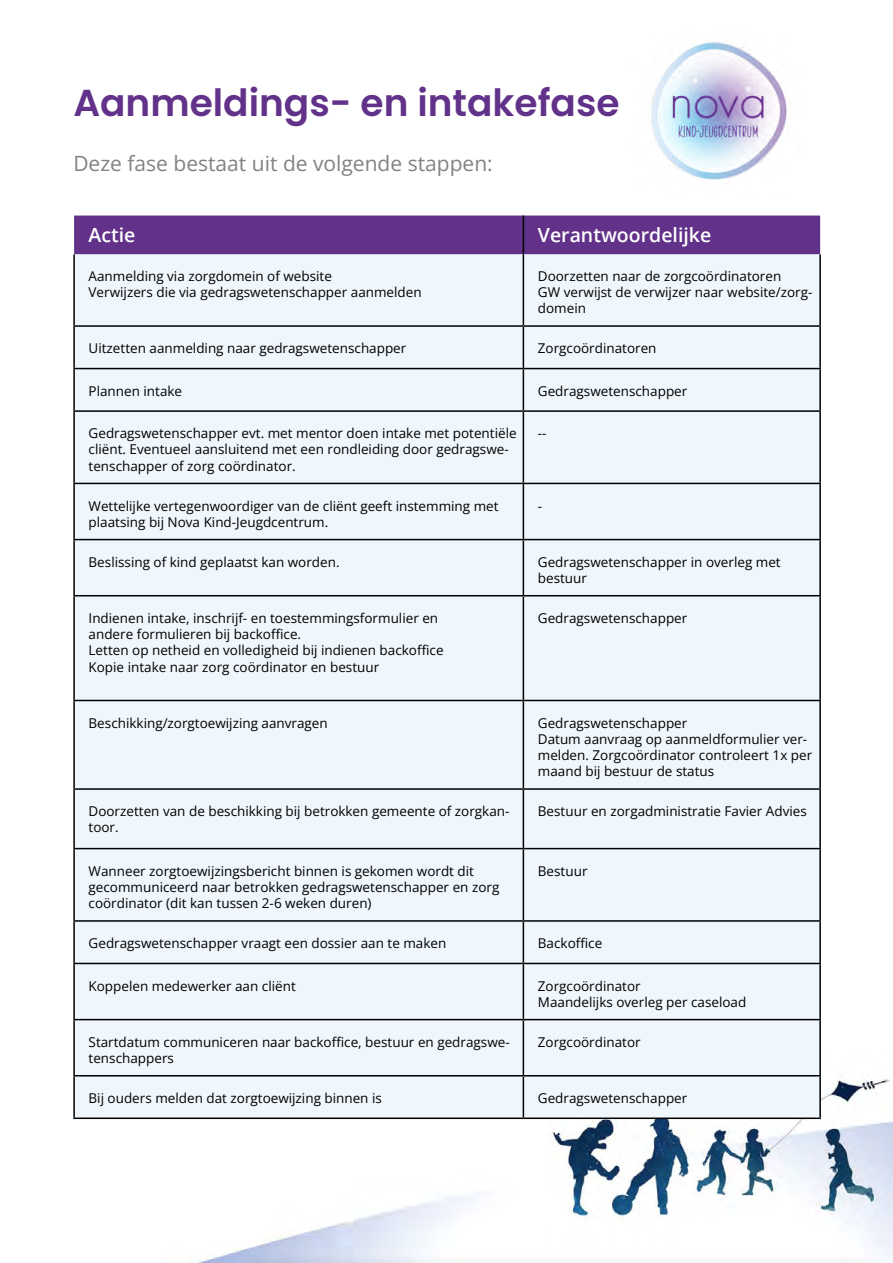
<style>
.page{position:relative;width:893px;height:1263px;background:#fff}
.page>*{position:absolute;margin:0;border:0;box-sizing:border-box;transform-origin:0 0}
.t1{font:600 37.5px "Poppins";color:#62328a}
.t2{font:21px "Open Sans";color:#828282}
.t3{font:600 19.5px "Open Sans";color:#fff}
.t4{font:13.5px/16.2px "Open Sans";color:#000}
</style>
<div class="page">
<img style="left:162px;top:1079px;width:731px;height:184px">
<div style="left:74px;top:216px;width:746px;height:38px;background:#62328a"></div>
<div style="left:75px;top:254px;width:744px;height:863px;background:#eff6fc"></div>
<hr style="left:523px;top:216px;width:1px;height:38px;background:#000">
<hr style="left:73px;top:254px;width:2px;height:71px;background:#000">
<hr style="left:523px;top:254px;width:1px;height:71px;background:#000">
<hr style="left:819px;top:254px;width:2px;height:71px;background:#000">
<hr style="left:73px;top:325px;width:450px;height:2px;background:#000">
<hr style="left:73px;top:327px;width:2px;height:41px;background:#000">
<hr style="left:523px;top:325px;width:298px;height:2px;background:#000">
<hr style="left:523px;top:327px;width:1px;height:41px;background:#000">
<hr style="left:819px;top:327px;width:2px;height:41px;background:#000">
<hr style="left:73px;top:368px;width:450px;height:1px;background:#000">
<hr style="left:73px;top:369px;width:2px;height:41px;background:#000">
<hr style="left:523px;top:368px;width:298px;height:1px;background:#000">
<hr style="left:523px;top:369px;width:1px;height:41px;background:#000">
<hr style="left:819px;top:369px;width:2px;height:41px;background:#000">
<hr style="left:73px;top:410px;width:450px;height:2px;background:#000">
<hr style="left:73px;top:412px;width:2px;height:71px;background:#000">
<hr style="left:523px;top:410px;width:298px;height:2px;background:#000">
<hr style="left:523px;top:412px;width:1px;height:71px;background:#000">
<hr style="left:819px;top:412px;width:2px;height:71px;background:#000">
<hr style="left:73px;top:483px;width:450px;height:1px;background:#000">
<hr style="left:73px;top:484px;width:2px;height:55px;background:#000">
<hr style="left:523px;top:483px;width:298px;height:1px;background:#000">
<hr style="left:523px;top:484px;width:1px;height:55px;background:#000">
<hr style="left:819px;top:484px;width:2px;height:55px;background:#000">
<hr style="left:73px;top:539px;width:450px;height:1px;background:#000">
<hr style="left:73px;top:540px;width:2px;height:55px;background:#000">
<hr style="left:523px;top:539px;width:298px;height:1px;background:#000">
<hr style="left:523px;top:540px;width:1px;height:55px;background:#000">
<hr style="left:819px;top:540px;width:2px;height:55px;background:#000">
<hr style="left:73px;top:595px;width:450px;height:1px;background:#000">
<hr style="left:73px;top:596px;width:2px;height:104px;background:#000">
<hr style="left:523px;top:595px;width:298px;height:1px;background:#000">
<hr style="left:523px;top:596px;width:1px;height:104px;background:#000">
<hr style="left:819px;top:596px;width:2px;height:104px;background:#000">
<hr style="left:73px;top:700px;width:450px;height:1px;background:#000">
<hr style="left:73px;top:701px;width:2px;height:87px;background:#000">
<hr style="left:523px;top:700px;width:298px;height:1px;background:#000">
<hr style="left:523px;top:701px;width:1px;height:87px;background:#000">
<hr style="left:819px;top:701px;width:2px;height:87px;background:#000">
<hr style="left:73px;top:788px;width:450px;height:2px;background:#000">
<hr style="left:73px;top:790px;width:2px;height:58px;background:#000">
<hr style="left:523px;top:788px;width:298px;height:2px;background:#000">
<hr style="left:523px;top:790px;width:1px;height:58px;background:#000">
<hr style="left:819px;top:790px;width:2px;height:58px;background:#000">
<hr style="left:73px;top:848px;width:450px;height:1px;background:#000">
<hr style="left:73px;top:849px;width:2px;height:71px;background:#000">
<hr style="left:523px;top:848px;width:298px;height:1px;background:#000">
<hr style="left:523px;top:849px;width:1px;height:71px;background:#000">
<hr style="left:819px;top:849px;width:2px;height:71px;background:#000">
<hr style="left:73px;top:920px;width:450px;height:2px;background:#000">
<hr style="left:73px;top:922px;width:2px;height:41px;background:#000">
<hr style="left:523px;top:920px;width:298px;height:2px;background:#000">
<hr style="left:523px;top:922px;width:1px;height:41px;background:#000">
<hr style="left:819px;top:922px;width:2px;height:41px;background:#000">
<hr style="left:73px;top:963px;width:450px;height:1px;background:#000">
<hr style="left:73px;top:964px;width:2px;height:55px;background:#000">
<hr style="left:523px;top:963px;width:298px;height:1px;background:#000">
<hr style="left:523px;top:964px;width:1px;height:55px;background:#000">
<hr style="left:819px;top:964px;width:2px;height:55px;background:#000">
<hr style="left:73px;top:1019px;width:450px;height:1px;background:#000">
<hr style="left:73px;top:1020px;width:2px;height:55px;background:#000">
<hr style="left:523px;top:1019px;width:298px;height:1px;background:#000">
<hr style="left:523px;top:1020px;width:1px;height:55px;background:#000">
<hr style="left:819px;top:1020px;width:2px;height:55px;background:#000">
<hr style="left:73px;top:1075px;width:450px;height:1px;background:#000">
<hr style="left:73px;top:1076px;width:2px;height:41px;background:#000">
<hr style="left:523px;top:1075px;width:298px;height:1px;background:#000">
<hr style="left:523px;top:1076px;width:1px;height:41px;background:#000">
<hr style="left:819px;top:1076px;width:2px;height:41px;background:#000">
<hr style="left:73px;top:1117px;width:450px;height:2px;background:#000">
<hr style="left:523px;top:1117px;width:298px;height:2px;background:#000">
<img style="left:650px;top:42px;width:137px;height:138px">
<p class="t1" style="left:73px;top:81px;width:548px">Aanmeldings- en intakefase</p>
<p class="t2" style="left:73px;top:149px;width:421px">Deze fase bestaat uit de volgende stappen:</p>
<p class="t3" style="left:89px;top:222px;width:48px">Actie</p>
<p class="t3" style="left:538px;top:222px;width:175px">Verantwoordelijke</p>
<p class="t4" style="left:89px;top:268px;width:335px">Aanmelding via zorgdomein of website<br>Verwijzers die via gedragswetenschapper aanmelden</p>
<p class="t4" style="left:538px;top:268px;width:245px">Doorzetten naar de zorgcoördinatoren</p>
<p class="t4" style="left:538px;top:284px;width:276px">GW verwijst de verwijzer naar website/zorg&shy;domein</p>
<p class="t4" style="left:89px;top:340px;width:319px">Uitzetten aanmelding naar gedragswetenschapper</p>
<p class="t4" style="left:538px;top:340px;width:120px">Zorgcoördinatoren</p>
<p class="t4" style="left:89px;top:382px;width:95px">Plannen intake</p>
<p class="t4" style="left:538px;top:382px;width:151px">Gedragswetenschapper</p>
<p class="t4" style="left:89px;top:425px;width:430px">Gedragswetenschapper evt. met mentor doen intake met potentiële cliënt. Eventueel aansluitend met een rondleiding door gedragswe&shy;tenschapper of zorg coördinator.</p>
<p class="t4" style="left:538px;top:425px;width:10px">--</p>
<p class="t4" style="left:89px;top:497px;width:411px">Wettelijke vertegenwoordiger van de cliënt geeft instemming met plaatsing bij Nova Kind-Jeugdcentrum.</p>
<p class="t4" style="left:538px;top:497px;width:6px">-</p>
<p class="t4" style="left:89px;top:553px;width:252px">Beslissing of kind geplaatst kan worden.</p>
<p class="t4" style="left:538px;top:553px;width:244px">Gedragswetenschapper in overleg met bestuur</p>
<p class="t4" style="left:89px;top:610px;width:351px">Indienen intake, inschrijf- en toestemmingsformulier en</p>
<p class="t4" style="left:89px;top:626px;width:214px">andere formulieren bij backoffice.</p>
<p class="t4" style="left:89px;top:642px;width:356px">Letten op netheid en volledigheid bij indienen backoffice</p>
<p class="t4" style="left:89px;top:658px;width:292px">Kopie intake naar zorg coördinator en bestuur</p>
<p class="t4" style="left:538px;top:610px;width:151px">Gedragswetenschapper</p>
<p class="t4" style="left:89px;top:714px;width:241px">Beschikking/zorgtoewijzing aanvragen</p>
<p class="t4" style="left:538px;top:714px;width:151px">Gedragswetenschapper</p>
<p class="t4" style="left:538px;top:730px;width:276px">Datum aanvraag op aanmeldformulier ver&shy;melden. Zorgcoördinator controleert 1x per maand bij bestuur de status</p>
<p class="t4" style="left:89px;top:803px;width:422px">Doorzetten van de beschikking bij betrokken gemeente of zorgkan&shy;toor.</p>
<p class="t4" style="left:538px;top:803px;width:270px">Bestuur en zorgadministratie Favier Advies</p>
<p class="t4" style="left:89px;top:862px;width:412px">Wanneer zorgtoewijzingsbericht binnen is gekomen wordt dit gecommuniceerd naar betrokken gedragswetenschapper en zorg coördinator (dit kan tussen 2-6 weken duren)</p>
<p class="t4" style="left:538px;top:862px;width:51px">Bestuur</p>
<p class="t4" style="left:89px;top:935px;width:359px">Gedragswetenschapper vraagt een dossier aan te maken</p>
<p class="t4" style="left:538px;top:935px;width:66px">Backoffice</p>
<p class="t4" style="left:89px;top:977px;width:209px">Koppelen medewerker aan cliënt</p>
<p class="t4" style="left:538px;top:977px;width:104px">Zorgcoördinator</p>
<p class="t4" style="left:538px;top:993px;width:210px">Maandelijks overleg per caseload</p>
<p class="t4" style="left:89px;top:1033px;width:423px">Startdatum communiceren naar backoffice, bestuur en gedragswe&shy;tenschappers</p>
<p class="t4" style="left:538px;top:1033px;width:104px">Zorgcoördinator</p>
<p class="t4" style="left:89px;top:1089px;width:295px">Bij ouders melden dat zorgtoewijzing binnen is</p>
<p class="t4" style="left:538px;top:1089px;width:151px">Gedragswetenschapper</p>
</div>
